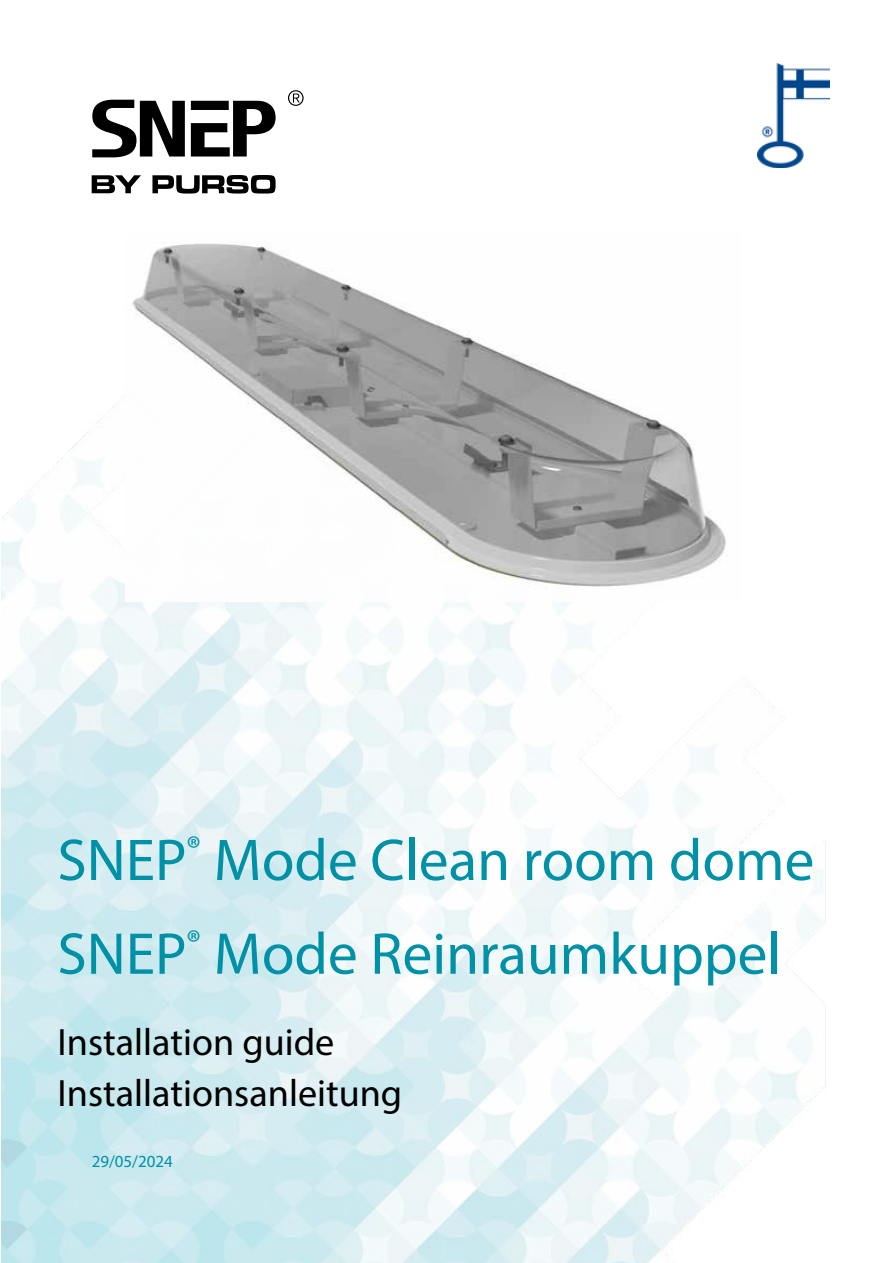
<style>
.page{position:relative;width:893px;height:1263px;background:#fff}
.page>*{position:absolute;margin:0;border:0;box-sizing:border-box;transform-origin:0 0}
.t1{font:59.4px/93.8px "Myriad Pro";color:#0091a7}
.t2{font:38.25px/50.8px "Myriad Pro";color:#000}
.t3{font:16.95px "Myriad Pro";color:#0091a7}
</style>
<div class="page">
<svg style="left:191px;top:101px;width:85px;height:56px"></svg>
<svg style="left:92px;top:100px;width:93px;height:57px"></svg>
<svg style="left:288px;top:90px;width:16px;height:16px"></svg>
<svg style="left:152px;top:175px;width:124px;height:19px"></svg>
<svg style="left:92px;top:175px;width:49px;height:18px"></svg>
<img style="left:757px;top:64px;width:72px;height:103px">
<img style="left:132px;top:242px;width:597px;height:346px">
<p class="t1" style="left:57px;top:812px;width:758px">SNEP<sup>®</sup> Mode Clean room dome<br>SNEP<sup>®</sup> Mode Reinraumkuppel</p>
<p class="t2" style="left:57px;top:1016px;width:346px">Installation guide<br>Installationsanleitung</p>
<p class="t3" style="left:92px;top:1151px;width:83px">29/05/2024</p>
</div>
